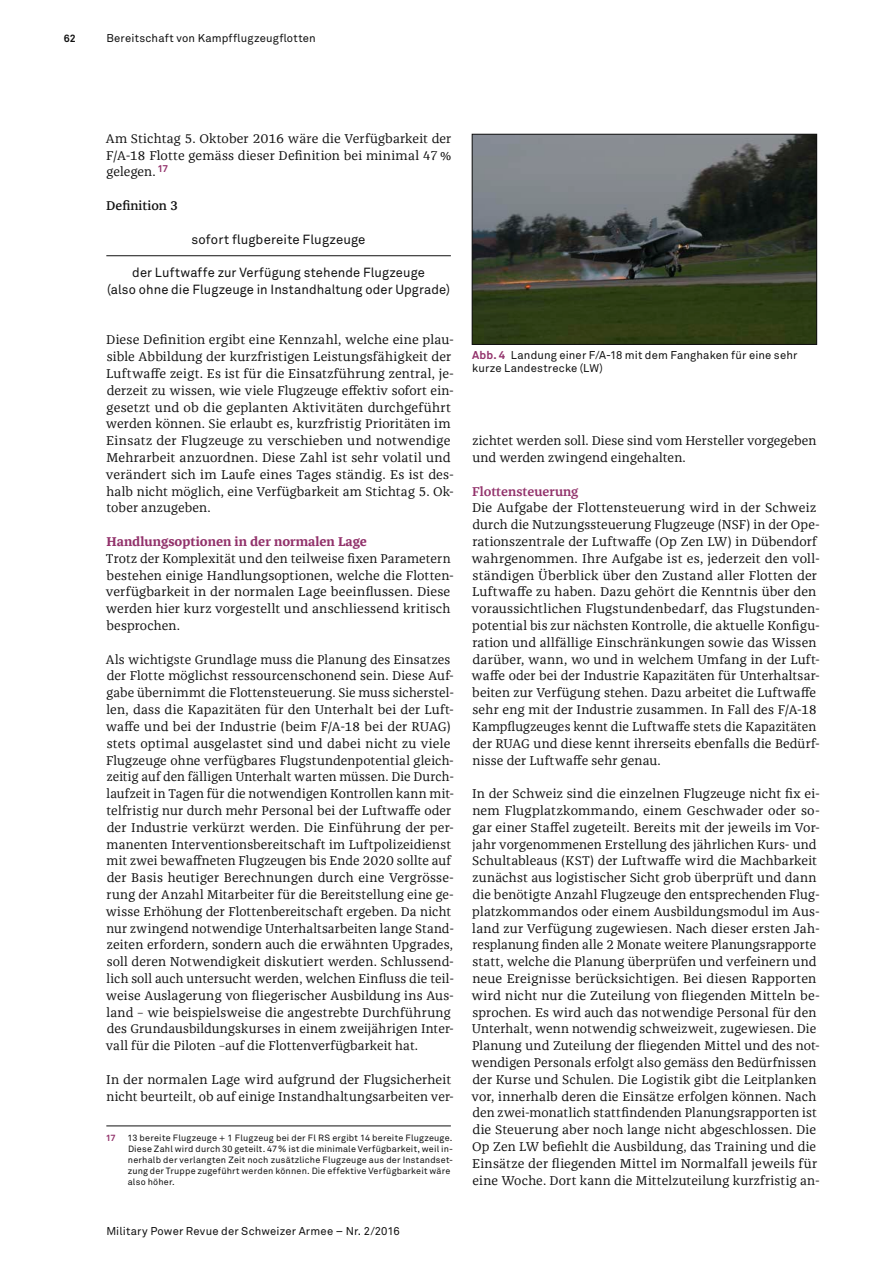
<style>
.page{position:relative;width:872px;height:1263px;background:#fff}
.page>*{position:absolute;margin:0;border:0;box-sizing:border-box;transform-origin:0 0}
._02_01_Grundtext{font:13.2px/16.8px "Franziska Offc";letter-spacing:.01em;color:#111}
._02_01_Grundtext-2{font:13.2px/16.8px "Akkurat Pro";letter-spacing:.01em;color:#111;text-align:center}
._01_03_Zwischentitel{font:700 13.2px "Franziska Offc";color:#92326b}
._01_04_Zwischentitel{font:600 13.2px "Franziska Offc";color:#92326b}
._01_05_Zwischentitel{font:500 13.2px "Franziska Offc";color:#111}
._04_03_Legende{font:11.25px/13.5px "Akkurat Pro";letter-spacing:.015em;color:#111}
.t1{font:700 10.5px "Akkurat Pro";color:#111}
._04_04_Fussnote{font:9px/10.9px "Akkurat Pro";letter-spacing:.02em;color:#111}
._04_04_Fussnote-2{font:700 9px "Akkurat Pro";color:#92326b}
.s1{font-weight:700;color:#92326b}
</style>
<div class="page">
<hr style="left:106px;top:255px;width:345px;height:1px;background:#111">
<hr style="left:106px;top:1126px;width:345px;height:1px;background:#111">
<img style="left:474px;top:136px;width:341px;height:207px">
<div style="left:472px;top:134px;width:345px;height:211px;border:1px solid #111"></div>
<p class="t1" style="left:64px;top:32px;width:14px">62</p>
<p class="_04_03_Legende" style="left:106px;top:32px;width:211px">Bereitschaft von Kampfflugzeugflotten</p>
<p class="_02_01_Grundtext" style="left:106px;top:130px;width:347px;text-align:justify">Am Stichtag 5. Oktober 2016 wäre die Verfügbarkeit der F/A-18 Flotte gemäss dieser Definition bei minimal 47% gelegen. <sup>17</sup></p>
<p class="_01_05_Zwischentitel" style="left:106px;top:198px;width:73px">Definition 3</p>
<p class="_02_01_Grundtext-2" style="left:191px;top:231px;width:175px">sofort flugbereite Flugzeuge</p>
<p class="_02_01_Grundtext-2" style="left:107px;top:265px;width:344px">der Luftwaffe zur Verfügung stehende Flugzeuge<br>(also ohne die Flugzeuge in Instandhaltung oder Upgrade)</p>
<p class="_02_01_Grundtext" style="left:106px;top:332px;width:350px">Diese Definition ergibt eine Kennzahl, welche eine plau&shy;sible Abbildung der kurzfristigen Leistungsfähigkeit der Luftwaffe zeigt. Es ist für die Einsatzführung zentral, je&shy;derzeit zu wissen, wie viele Flugzeuge effektiv sofort ein&shy;gesetzt und ob die geplanten Aktivitäten durchgeführt werden können. Sie erlaubt es, kurzfristig Prioritäten im Einsatz der Flugzeuge zu verschieben und notwendige Mehrarbeit anzuordnen. Diese Zahl ist sehr volatil und verändert sich im Laufe eines Tages ständig. Es ist des&shy;halb nicht möglich, eine Verfügbarkeit am Stichtag 5. Ok&shy;tober anzugeben.</p>
<p class="_01_03_Zwischentitel" style="left:107px;top:534px;width:262px">Handlungsoptionen in der normalen Lage</p>
<p class="_02_01_Grundtext" style="left:106px;top:550px;width:350px">Trotz der Komplexität und den teilweise fixen Parametern bestehen einige Handlungsoptionen, welche die Flotten&shy;verfügbarkeit in der normalen Lage beeinflussen. Diese werden hier kurz vorgestellt und anschliessend kritisch besprochen.</p>
<p class="_02_01_Grundtext" style="left:106px;top:651px;width:350px">Als wichtigste Grundlage muss die Planung des Einsatzes der Flotte möglichst ressourcenschonend sein. Diese Auf&shy;gabe übernimmt die Flottensteuerung. Sie muss sicherstel&shy;len, dass die Kapazitäten für den Unterhalt bei der Luft&shy;waffe und bei der Industrie (beim F/A-18 bei der RUAG) stets optimal ausgelastet sind und dabei nicht zu viele Flugzeuge ohne verfügbares Flugstundenpotential gleich&shy;zeitig auf den fälligen Unterhalt warten müssen. Die Durch&shy;laufzeit in Tagen für die notwendigen Kontrollen kann mit&shy;telfristig nur durch mehr Personal bei der Luftwaffe oder der Industrie verkürzt werden. Die Einführung der per&shy;manenten Interventionsbereitschaft im Luftpolizeidienst mit zwei bewaffneten Flugzeugen bis Ende 2020 sollte auf der Basis heutiger Berechnungen durch eine Vergrösse&shy;rung der Anzahl Mitarbeiter für die Bereitstellung eine ge&shy;wisse Erhöhung der Flottenbereitschaft ergeben. Da nicht nur zwingend notwendige Unterhaltsarbeiten lange Stand&shy;zeiten erfordern, sondern auch die erwähnten Upgrades, soll deren Notwendigkeit diskutiert werden. Schlussend&shy;lich soll auch untersucht werden, welchen Einfluss die teil&shy;weise Auslagerung von fliegerischer Ausbildung ins Aus&shy;land – wie beispielsweise die angestrebte Durchführung des Grundausbildungskurses in einem zweijährigen Inter&shy;vall für die Piloten –auf die Flottenverfügbarkeit hat.</p>
<p class="_02_01_Grundtext" style="left:106px;top:1071px;width:349px">In der normalen Lage wird aufgrund der Flugsicherheit nicht beurteilt, ob auf einige Instandhaltungsarbeiten ver-</p>
<p class="_04_04_Fussnote-2" style="left:106px;top:1132px;width:11px">17</p>
<p class="_04_04_Fussnote" style="left:128px;top:1133px;width:327px">13 bereite Flugzeuge + 1 Flugzeug bei der Fl RS ergibt 14 bereite Flugzeuge.<br>Diese Zahl wird durch 30 geteilt. 47% ist die minimale Verfügbarkeit, weil in&shy;nerhalb der verlangten Zeit noch zusätzliche Flugzeuge aus der Instandset&shy;zung der Truppe zugeführt werden können. Die effektive Verfügbarkeit wäre also höher.</p>
<p class="_04_03_Legende" style="left:106px;top:1224px;width:295px">Military Power Revue der Schweizer Armee – Nr. 2/2016</p>
<p class="_04_03_Legende" style="left:472px;top:348px;width:327px"><span class="s1">Abb. 4</span> Landung einer F/A-18 mit dem Fanghaken für eine sehr kurze Landestrecke (LW)</p>
<p class="_02_01_Grundtext" style="left:472px;top:433px;width:345px">zichtet werden soll. Diese sind vom Hersteller vorgegeben und werden zwingend eingehalten.</p>
<p class="_01_04_Zwischentitel" style="left:472px;top:484px;width:108px">Flottensteuerung</p>
<p class="_02_01_Grundtext" style="left:471px;top:500px;width:350px">Die Aufgabe der Flottensteuerung wird in der Schweiz durch die Nutzungssteuerung Flugzeuge (NSF) in der Ope&shy;rationszentrale der Luftwaffe (Op Zen LW) in Dübendorf wahrgenommen. Ihre Aufgabe ist es, jederzeit den voll&shy;ständigen Überblick über den Zustand aller Flotten der Luftwaffe zu haben. Dazu gehört die Kenntnis über den voraussichtlichen Flugstundenbedarf, das Flugstunden&shy;potential bis zur nächsten Kontrolle, die aktuelle Konfigu&shy;ration und allfällige Einschränkungen sowie das Wissen darüber, wann, wo und in welchem Umfang in der Luft&shy;waffe oder bei der Industrie Kapazitäten für Unterhaltsar&shy;beiten zur Verfügung stehen. Dazu arbeitet die Luftwaffe sehr eng mit der Industrie zusammen. In Fall des F/A-18<br>Kampflugzeuges kennt die Luftwaffe stets die Kapazitäten der RUAG und diese kennt ihrerseits ebenfalls die Bedürf&shy;nisse der Luftwaffe sehr genau.</p>
<p class="_02_01_Grundtext" style="left:471px;top:785px;width:350px">In der Schweiz sind die einzelnen Flugzeuge nicht fix ei&shy;nem Flugplatzkommando, einem Geschwader oder so&shy;gar einer Staffel zugeteilt. Bereits mit der jeweils im Vor&shy;jahr vorgenommenen Erstellung des jährlichen Kurs- und Schultableaus (KST) der Luftwaffe wird die Machbarkeit zunächst aus logistischer Sicht grob überprüft und dann die benötigte Anzahl Flugzeuge den entsprechenden Flug&shy;platzkommandos oder einem Ausbildungsmodul im Aus&shy;land zur Verfügung zugewiesen. Nach dieser ersten Jah&shy;resplanung finden alle 2 Monate weitere Planungsrapporte statt, welche die Planung überprüfen und verfeinern und neue Ereignisse berücksichtigen. Bei diesen Rapporten wird nicht nur die Zuteilung von fliegenden Mitteln be&shy;sprochen. Es wird auch das notwendige Personal für den Unterhalt, wenn notwendig schweizweit, zugewiesen. Die Planung und Zuteilung der fliegenden Mittel und des not&shy;wendigen Personals erfolgt also gemäss den Bedürfnissen der Kurse und Schulen. Die Logistik gibt die Leitplanken vor, innerhalb deren die Einsätze erfolgen können. Nach den zwei-monatlich stattfindenden Planungsrapporten ist die Steuerung aber noch lange nicht abgeschlossen. Die Op Zen LW befiehlt die Ausbildung, das Training und die Einsätze der fliegenden Mittel im Normalfall jeweils für eine Woche. Dort kann die Mittelzuteilung kurzfristig an-</p>
</div>
